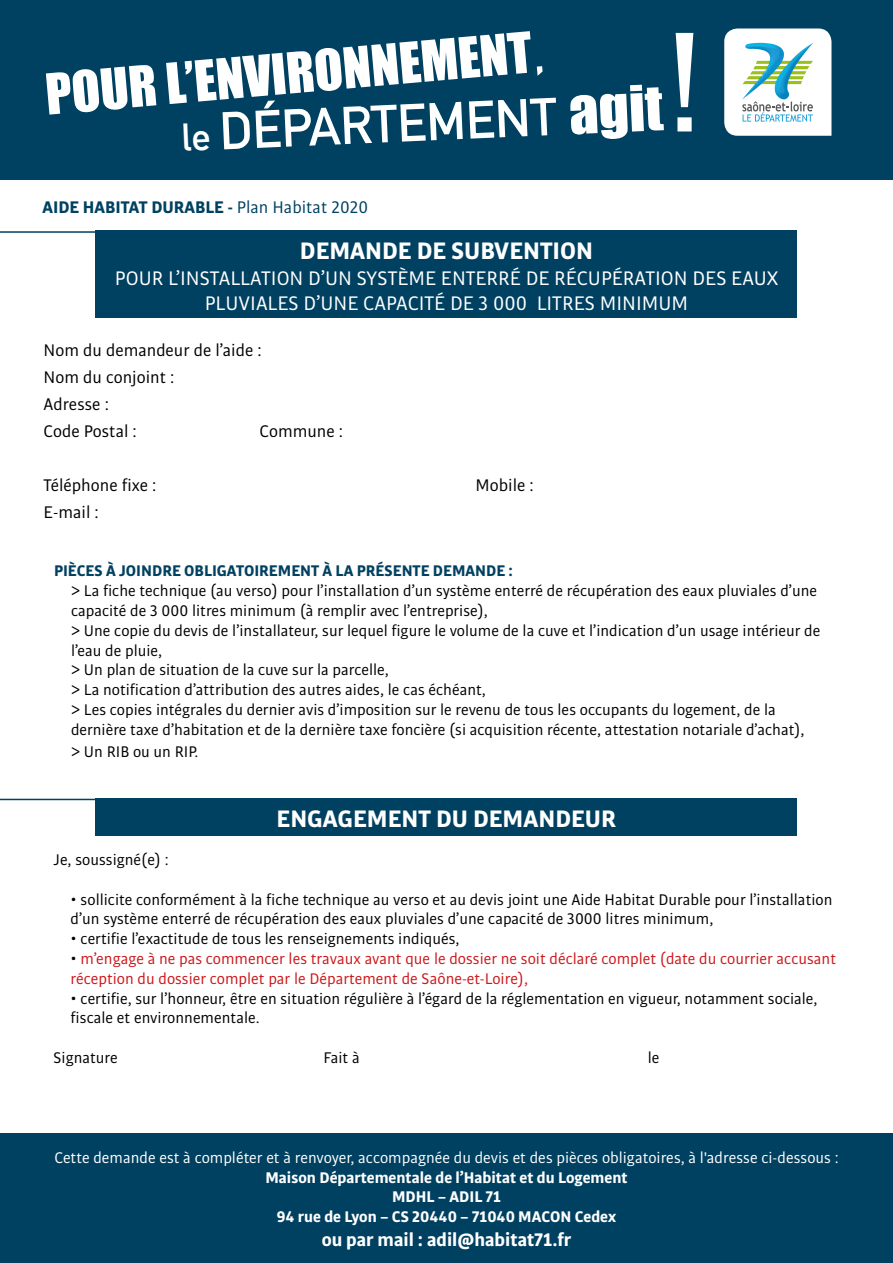
<style>
.page{position:relative;width:893px;height:1263px;background:#fff}
.page>*{position:absolute;margin:0;border:0;box-sizing:border-box;transform-origin:0 0}
.t1{font:700 138.45px "DIN Alternate";color:#fff}
.t2{font:52.2px "Impact";color:#fff}
.t3{font:700 52.2px "DIN Alternate";color:#fff}
.t4{font:700 25.5px "Bulo";color:#fff}
.t5{font:21px/25.2px "Bulo";color:#fff;text-align:center}
.t6{font:700 19.5px "Bulo";color:#fff}
.t7{font:18px/27px "Bulo";color:#000}
.t8{font:700 18px "Bulo";color:#004161}
.t9{font:16.5px/19.8px "Bulo";color:#000}
.t10{font:16.5px/19.8px "Bulo";color:#cd171a}
.t11{font:16.5px "Bulo";color:#fff}
.t12{font:700 16.5px/19.8px "Bulo";color:#fff;text-align:center}
.t13{font:700 16.5px "Bulo";color:#004161}
.s1{font-family:"DIN Alternate";font-weight:700}
.s2{font-size:38.1px}
.s3{font-family:"Impact";font-weight:400;font-size:58.65px}
.s4{font-weight:400}
.s5{color:#000}
</style>
<div class="page">
<div style="left:0;top:1134px;width:893px;height:129px;background:#004161"></div>
<div style="left:1px;top:1px;width:892px;height:179px;background:#004161"></div>
<svg style="left:724px;top:29px;width:107px;height:107px;background:#d7eae9"></svg>
<div style="left:96px;top:231px;width:701px;height:87px;background:#004161"></div>
<div style="left:95px;top:799px;width:702px;height:37px;background:#004161"></div>
<hr style="left:0;top:799px;width:255px;height:1px;background:#004161">
<hr style="left:0;top:231px;width:255px;height:2px;background:#004161">
<h2 class="t2" style="left:42px;top:54px;width:502px;rotate:-5deg">POUR L’ENVIRONNEMENT<span class="s1">,</span></h2>
<h2 class="t3" style="left:179px;top:95px;width:483px;rotate:-3deg"><span class="s2">le</span> DÉPARTEMENT <span class="s3">agit</span></h2>
<h1 class="t1" style="left:667px;top:-23px;width:37px">!</h1>
<p class="t8" style="left:42px;top:195px;width:327px">AIDE HABITAT DURABLE - <span class="s4">Plan Habitat 2020</span></p>
<h3 class="t4" style="left:300px;top:234px;width:295px">DEMANDE DE SUBVENTION</h3>
<p class="t5" style="left:115px;top:265px;width:665px">POUR L’INSTALLATION D’UN SYSTÈME ENTERRÉ DE RÉCUPÉRATION DES EAUX<br>PLUVIALES D’UNE CAPACITÉ DE 3 000 LITRES MINIMUM</p>
<p class="t7" style="left:44px;top:337px;width:220px">Nom du demandeur de l’aide :<br>Nom du conjoint :<br>Adresse :<br>Code Postal :</p>
<p class="t7" style="left:260px;top:418px;width:85px">Commune :</p>
<p class="t7" style="left:44px;top:472px;width:114px">Téléphone fixe :</p>
<p class="t7" style="left:476px;top:472px;width:60px">Mobile :</p>
<p class="t7" style="left:44px;top:499px;width:57px">E-mail :</p>
<p class="t13" style="left:54px;top:560px;width:460px">PIÈCES À JOINDRE OBLIGATOIREMENT À LA PRÉSENTE DEMANDE :</p>
<p class="t9" style="left:71px;top:581px;width:751px">&gt; La fiche technique (au verso) pour l’installation d’un système enterré de récupération des eaux pluviales d’une capacité de 3 000 litres minimum (à remplir avec l’entreprise),<br>&gt; Une copie du devis de l’installateur, sur lequel figure le volume de la cuve et l’indication d’un usage intérieur de l’eau de pluie,<br>&gt; Un plan de situation de la cuve sur la parcelle,<br>&gt; La notification d’attribution des autres aides, le cas échéant,<br>&gt; Les copies intégrales du dernier avis d’imposition sur le revenu de tous les occupants du logement, de la dernière taxe d’habitation et de la dernière taxe foncière (si acquisition récente, attestation notariale d’achat),</p>
<p class="t9" style="left:71px;top:741px;width:129px">&gt; Un RIB ou un RIP.</p>
<h3 class="t4" style="left:277px;top:803px;width:341px">ENGAGEMENT DU DEMANDEUR</h3>
<p class="t9" style="left:54px;top:849px;width:117px">Je, soussigné(e) :</p>
<p class="t9" style="left:71px;top:889px;width:763px">• sollicite conformément à la fiche technique au verso et au devis joint une Aide Habitat Durable pour l’installation d’un système enterré de récupération des eaux pluviales d’une capacité de 3000 litres minimum,</p>
<p class="t9" style="left:71px;top:928px;width:390px">• certifie l’exactitude de tous les renseignements indiqués,</p>
<p class="t10" style="left:71px;top:948px;width:767px"><span class="s5">•</span> m’engage à ne pas commencer les travaux avant que le dossier ne soit déclaré complet (date du courrier accusant réception du dossier complet par le Département de Saône-et-Loire),</p>
<p class="t9" style="left:71px;top:988px;width:748px">• certifie, sur l’honneur, être en situation régulière à l’égard de la réglementation en vigueur, notamment sociale, fiscale et environnementale.</p>
<p class="t9" style="left:54px;top:1047px;width:66px">Signature</p>
<p class="t9" style="left:324px;top:1047px;width:38px">Fait à</p>
<p class="t9" style="left:648px;top:1047px;width:13px">le</p>
<p class="t11" style="left:54px;top:1147px;width:786px">Cette demande est à compléter et à renvoyer, accompagnée du devis et des pièces obligatoires, à l'adresse ci-dessous :</p>
<p class="t12" style="left:265px;top:1167px;width:364px">Maison Départementale de l’Habitat et du Logement<br>MDHL – ADIL 71<br>94 rue de Lyon – CS 20440 – 71040 MACON Cedex</p>
<p class="t6" style="left:322px;top:1226px;width:251px">ou par mail : adil@habitat71.fr</p>
</div>
